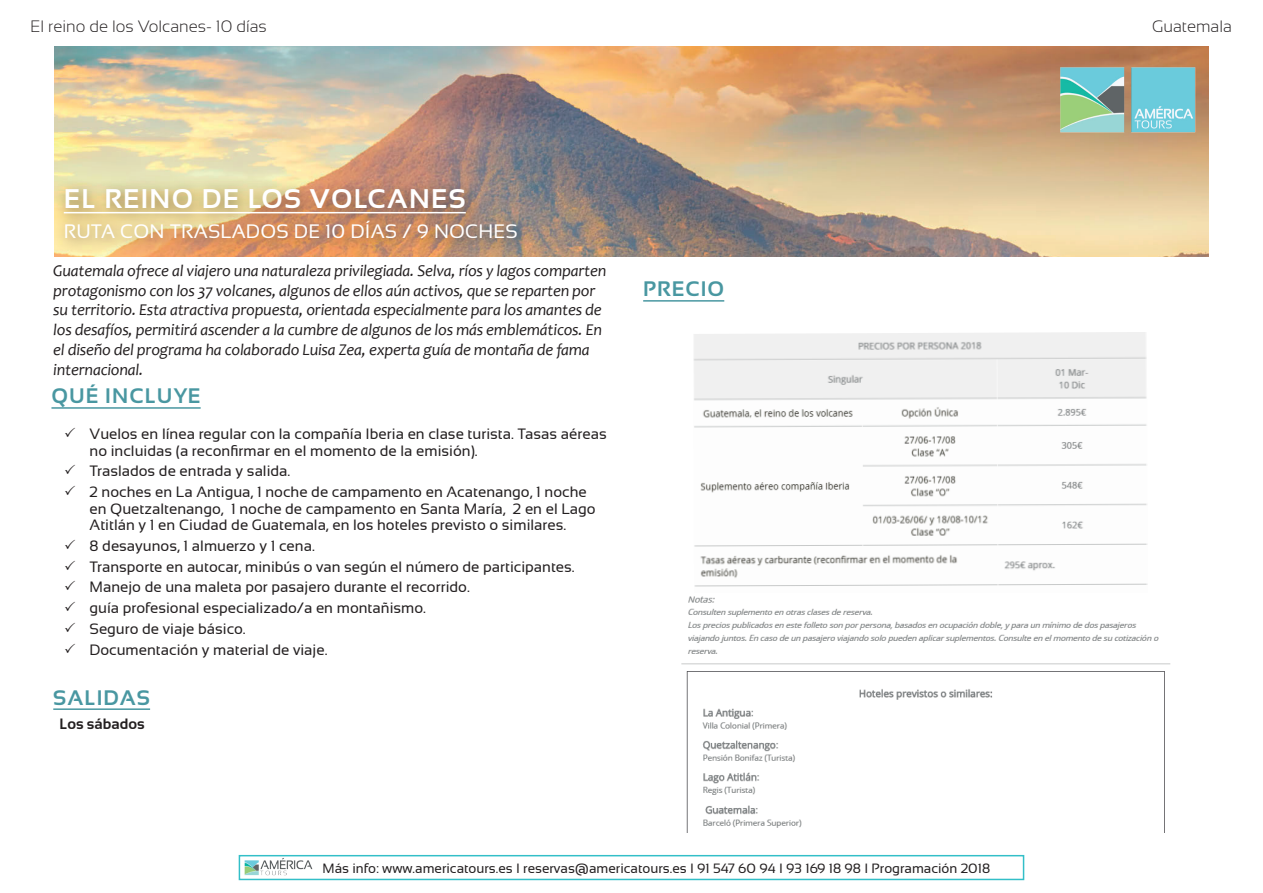
<style>
.page{position:relative;width:1263px;height:893px;background:#fff}
.page>*{position:absolute;margin:0;border:0;box-sizing:border-box;transform-origin:0 0}
.t1{font:700 27px "Sansation";letter-spacing:.05em;color:#fff}
.t2{font:700 21px "Sansation";letter-spacing:.05em;color:#4997a1}
.t3{font:19.5px "Sansation";letter-spacing:.01em;color:#fff}
.t4{font:italic 16.5px/19.8px "Candara";letter-spacing:-.015em;color:#231f20}
.t5{font:300 16.5px "Sansation";color:#231f20}
.t6{font:15px/16.5px "Sansation";color:#231f20}
.t7{font:700 15px "Sansation";color:#231f20}
.t8{font:13.5px "Sansation";color:#231f20}
</style>
<div class="page">
<img style="left:54px;top:47px;width:1154px;height:209px">
<div style="left:54px;top:178px;width:479px;height:77px;background:#231f20;opacity:.6"></div>
<hr style="left:64px;top:212px;width:402px;height:1px;background:#fff">
<img style="left:1055px;top:63px;width:145px;height:73px">
<hr style="left:643px;top:300px;width:81px;height:2px;background:#4997a1">
<hr style="left:53px;top:708px;width:97px;height:2px;background:#4997a1">
<hr style="left:51px;top:407px;width:150px;height:2px;background:#4997a1">
<img style="left:244px;top:858px;width:69px;height:18px">
<div style="left:239px;top:855px;width:785px;height:25px;border:2px solid #00b0bb"></div>
<img style="left:693px;top:332px;width:455px;height:255px">
<img style="left:681px;top:596px;width:489px;height:236px">
<p class="t5" style="left:30px;top:17px;width:238px">El reino de los Volcanes- 10 días</p>
<p class="t5" style="left:1152px;top:17px;width:81px">Guatemala</p>
<h1 class="t1" style="left:64px;top:184px;width:403px">EL REINO DE LOS VOLCANES</h1>
<h3 class="t3" style="left:64px;top:221px;width:456px">RUTA CON TRASLADOS DE 10 DÍAS / 9 NOCHES</h3>
<p class="t4" style="left:53px;top:260px;width:555px">Guatemala ofrece al viajero una naturaleza privilegiada. Selva, ríos y lagos comparten protagonismo con los 37 volcanes, algunos de ellos aún activos, que se reparten por su territorio. Esta atractiva propuesta, orientada especialmente para los amantes de los desafíos, permitirá ascender a la cumbre de algunos de los más emblemáticos. En el diseño del programa ha colaborado Luisa Zea, experta guía de montaña de fama internacional.</p>
<h2 class="t2" style="left:51px;top:384px;width:151px">QUÉ INCLUYE</h2>
<p class="t6" style="left:90px;top:426px;width:519px;text-indent:-26px">✓ Vuelos en línea regular con la compañía Iberia en clase turista. Tasas aéreas no incluidas (a reconfirmar en el momento de la emisión).</p>
<p class="t6" style="left:64px;top:463px;width:228px">✓ Traslados de entrada y salida.</p>
<p class="t6" style="left:90px;top:484px;width:508px;text-indent:-26px">✓ 2 noches en La Antigua, 1 noche de campamento en Acatenango, 1 noche en Quetzaltenango, 1 noche de campamento en Santa María, 2 en el Lago<br>Atitlán y 1 en Ciudad de Guatemala, en los hoteles previsto o similares.</p>
<p class="t6" style="left:64px;top:537px;width:252px">✓ 8 desayunos, 1 almuerzo y 1 cena.</p>
<p class="t6" style="left:64px;top:558px;width:512px">✓ Transporte en autocar, minibús o van según el número de participantes.</p>
<p class="t6" style="left:64px;top:579px;width:407px">✓ Manejo de una maleta por pasajero durante el recorrido.</p>
<p class="t6" style="left:64px;top:600px;width:363px">✓ guía profesional especializado/a en montañismo.</p>
<p class="t6" style="left:64px;top:620px;width:183px">✓ Seguro de viaje básico.</p>
<p class="t6" style="left:64px;top:641px;width:265px">✓ Documentación y material de viaje.</p>
<h2 class="t2" style="left:53px;top:686px;width:98px">SALIDAS</h2>
<p class="t7" style="left:60px;top:715px;width:87px">Los sábados</p>
<h2 class="t2" style="left:643px;top:277px;width:83px">PRECIO</h2>
<p class="t8" style="left:323px;top:861px;width:669px">Más info: www.americatours.es I reservas@americatours.es I 91 547 60 94 I 93 169 18 98 I Programación 2018</p>
</div>
